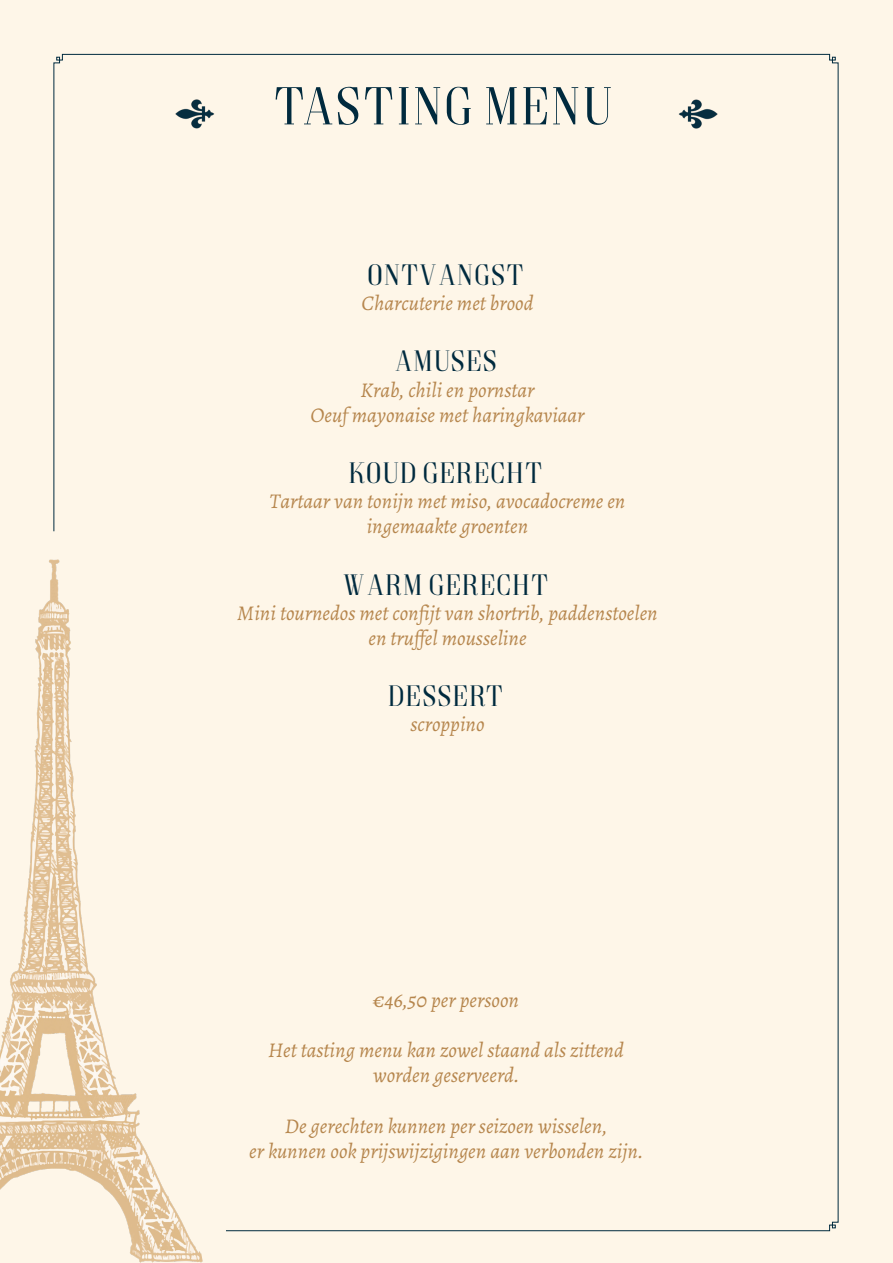
<style>
.page{position:relative;width:893px;height:1263px;background:#fef6e8}
.page>*{position:absolute;margin:0;border:0;box-sizing:border-box;transform-origin:0 0}
.t1{font:54px "Goldoni";color:#002a3e}
.t2{font:30px "Goldoni";color:#002a3e}
.t3{font:italic 21px "Alegreya";color:#b6864d}
</style>
<div class="page">
<div style="left:53px;top:54px;width:786px;height:1177px;background:#fef6e8"></div>
<div style="left:23px;top:531px;width:203px;height:704px;background:#fef6e8"></div>
<img style="left:0;top:559px;width:203px;height:704px">
<img style="left:171px;top:97px;width:46px;height:34px">
<img style="left:676px;top:97px;width:45px;height:34px">
<p class="t1" style="left:276px;top:76px;width:343px">TASTING MENU</p>
<p class="t2" style="left:369px;top:258px;width:159px">ONTVANGST</p>
<p class="t3" style="left:362px;top:290px;width:173px">Charcuterie met brood</p>
<p class="t2" style="left:396px;top:344px;width:105px">AMUSES</p>
<p class="t3" style="left:360px;top:377px;width:176px">Krab, chili en pornstar</p>
<p class="t3" style="left:311px;top:402px;width:275px">Oeuf mayonaise met haringkaviaar</p>
<p class="t2" style="left:350px;top:456px;width:197px">KOUD GERECHT</p>
<p class="t3" style="left:270px;top:488px;width:357px">Tartaar van tonijn met miso, avocadocreme en</p>
<p class="t3" style="left:367px;top:514px;width:163px">ingemaakte groenten</p>
<p class="t2" style="left:344px;top:568px;width:209px">WARM GERECHT</p>
<p class="t3" style="left:237px;top:600px;width:422px">Mini tournedos met confijt van shortrib, paddenstoelen</p>
<p class="t3" style="left:369px;top:625px;width:160px">en truffel mousseline</p>
<p class="t2" style="left:389px;top:679px;width:118px">DESSERT</p>
<p class="t3" style="left:410px;top:712px;width:76px">scroppino</p>
<p class="t3" style="left:373px;top:987px;width:148px">€46,50 per persoon</p>
<p class="t3" style="left:268px;top:1037px;width:357px">Het tasting menu kan zowel staand als zittend</p>
<p class="t3" style="left:373px;top:1062px;width:147px">worden geserveerd.</p>
<p class="t3" style="left:285px;top:1113px;width:324px">De gerechten kunnen per seizoen wisselen,</p>
<p class="t3" style="left:249px;top:1138px;width:395px">er kunnen ook prijswijzigingen aan verbonden zijn.</p>
</div>
